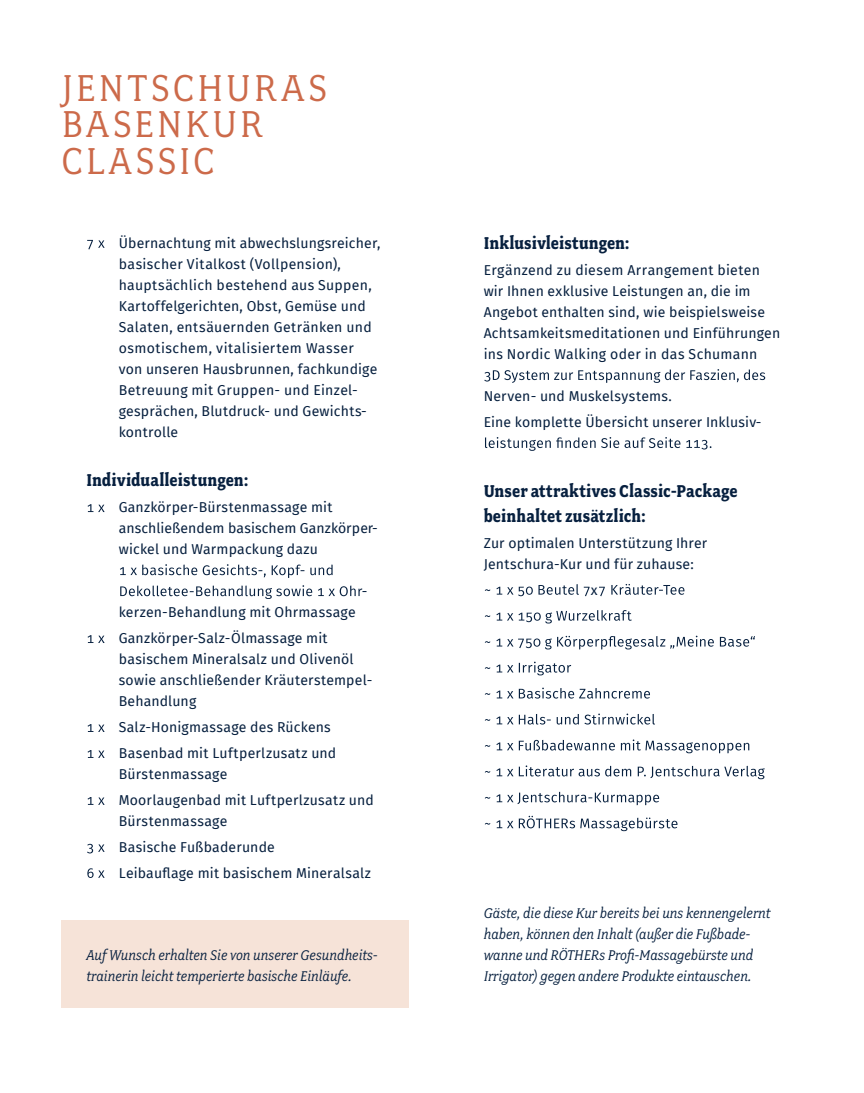
<style>
.page{position:relative;width:864px;height:1093px;background:#fff}
.page>*{position:absolute;margin:0;border:0;box-sizing:border-box;transform-origin:0 0}
.t1{font:42px/36.8px "Fairplex Narrow";letter-spacing:.065em;color:#cc6a4a}
.t2{font:700 19.25px/24.5px "Fairplex Narrow";letter-spacing:.005em;color:#07203f}
.t3{font:italic 15.75px/21px "Fairplex Narrow";letter-spacing:.005em;color:#07203f}
.t4{font:14px/21px "Fira Sans";letter-spacing:.015em;color:#07203f}
</style>
<div class="page">
<div style="left:62px;top:920px;width:347px;height:88px;background:#f6e3d8"></div>
<svg style="left:87px;top:240px;width:18px;height:9px"></svg>
<svg style="left:87px;top:504px;width:18px;height:8px"></svg>
<svg style="left:120px;top:564px;width:212px;height:14px"></svg>
<svg style="left:120px;top:585px;width:242px;height:14px"></svg>
<svg style="left:87px;top:635px;width:18px;height:8px"></svg>
<svg style="left:87px;top:724px;width:18px;height:8px"></svg>
<svg style="left:87px;top:750px;width:18px;height:8px"></svg>
<svg style="left:87px;top:797px;width:18px;height:8px"></svg>
<svg style="left:87px;top:844px;width:18px;height:9px"></svg>
<svg style="left:87px;top:868px;width:18px;height:10px"></svg>
<svg style="left:484px;top:369px;width:280px;height:14px"></svg>
<svg style="left:485px;top:437px;width:226px;height:14px"></svg>
<svg style="left:496px;top:584px;width:93px;height:12px"></svg>
<svg style="left:599px;top:584px;width:85px;height:12px"></svg>
<svg style="left:496px;top:610px;width:135px;height:14px"></svg>
<svg style="left:496px;top:636px;width:258px;height:13px"></svg>
<svg style="left:496px;top:662px;width:75px;height:13px"></svg>
<svg style="left:496px;top:688px;width:153px;height:11px"></svg>
<svg style="left:496px;top:714px;width:158px;height:11px"></svg>
<svg style="left:496px;top:740px;width:253px;height:13px"></svg>
<svg style="left:496px;top:765px;width:268px;height:14px"></svg>
<svg style="left:496px;top:792px;width:163px;height:13px"></svg>
<svg style="left:496px;top:816px;width:181px;height:15px"></svg>
<h1 class="t1" style="left:62px;top:69px;width:267px">JENTSCHURAS<br>BASENKUR<br>CLASSIC</h1>
<p class="t4" style="left:119px;top:232px;width:263px">Übernachtung mit abwechslungsreicher, basischer Vitalkost (Vollpension), hauptsächlich bestehend aus Suppen, Kartoffelgerichten, Obst, Gemüse und Salaten, entsäuernden Getränken und osmotischem, vitalisiertem Wasser von unseren Hausbrunnen, fachkundige Betreuung mit Gruppen- und Einzel&shy;gesprächen, Blutdruck- und Gewichts&shy;kontrolle</p>
<h2 class="t2" style="left:86px;top:468px;width:163px">Individualleistungen:</h2>
<p class="t4" style="left:119px;top:496px;width:260px">Ganzkörper-Bürstenmassage mit anschließendem basischem Ganzkörper&shy;wickel und Warmpackung dazu</p>
<p class="t4" style="left:362px;top:580px;width:7px">-</p>
<p class="t4" style="left:119px;top:599px;width:238px;line-height:25.9px">kerzen-Behandlung mit Ohrmassage<br>Ganzkörper-Salz-Ölmassage mit</p>
<p class="t4" style="left:119px;top:648px;width:255px">basischem Mineralsalz und Olivenöl sowie anschließender Kräuterstempel-<br>Behandlung</p>
<p class="t4" style="left:119px;top:714px;width:219px;line-height:25.9px">Salz-Honigmassage des Rückens<br>Basenbad mit Luftperlzusatz und</p>
<p class="t4" style="left:119px;top:761px;width:256px;line-height:25.9px">Bürstenmassage<br>Moorlaugenbad mit Luftperlzusatz und</p>
<p class="t4" style="left:119px;top:808px;width:254px;line-height:25.9px">Bürstenmassage<br>Basische Fußbaderunde<br>Leibauflage mit basischem Mineralsalz</p>
<p class="t3" style="left:86px;top:944px;width:292px">Auf Wunsch erhalten Sie von unserer Gesundheits&shy;trainerin leicht temperierte basische Einläufe.</p>
<h2 class="t2" style="left:483px;top:230px;width:147px">Inklusivleistungen:</h2>
<p class="t4" style="left:483px;top:259px;width:298px">Ergänzend zu diesem Arrangement bieten wir Ihnen exklusive Leistungen an, die im Angebot enthalten sind, wie beispielsweise Achtsamkeitsmeditationen und Einführungen ins Nordic Walking oder in das Schumann</p>
<p class="t4" style="left:483px;top:383px;width:279px;line-height:25.9px">Nerven- und Muskelsystems.<br>Eine komplette Übersicht unserer Inklusiv-</p>
<h2 class="t2" style="left:483px;top:479px;width:255px">Unser attraktives Classic-Package beinhaltet zusätzlich:</h2>
<p class="t4" style="left:483px;top:532px;width:225px">Zur optimalen Unterstützung Ihrer<br>Jentschura-Kur und für zuhause:</p>
<p class="t4" style="left:590px;top:579px;width:8px">x</p>
<p class="t3" style="left:483px;top:903px;width:288px">Gäste, die diese Kur bereits bei uns kennengelernt haben, können den Inhalt (außer die Fußbade&shy;wanne und RÖTHERs Profi-Massagebürste und Irrigator) gegen andere Produkte eintauschen.</p>
</div>
